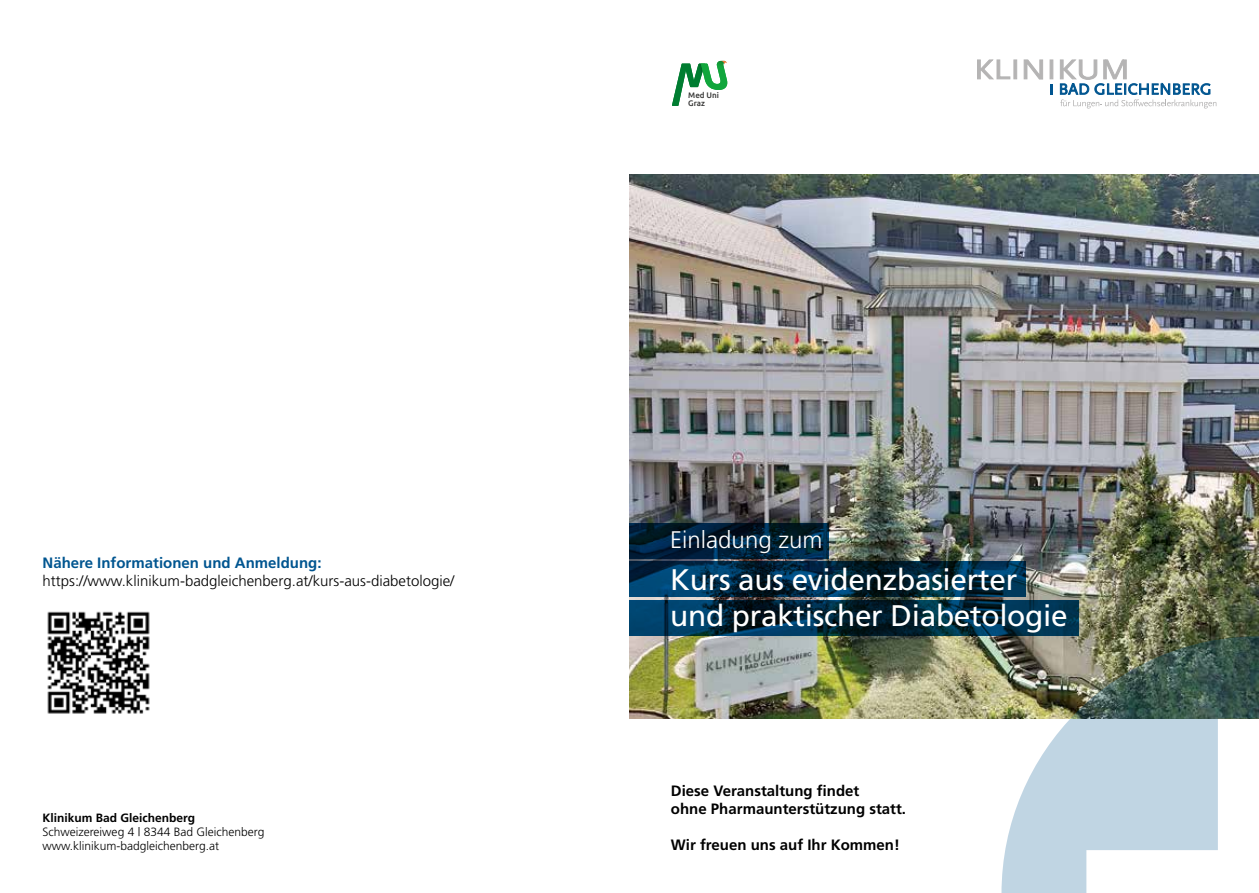
<style>
.page{position:relative;width:1259px;height:893px;background:#fff}
.page>*{position:absolute;margin:0;border:0;box-sizing:border-box;transform-origin:0 0}
.t1{font:29.7px/36px "Frutiger";letter-spacing:-.01em;color:#fff}
.t2{font:300 24px "Frutiger";color:#fff}
.t3{font:700 15px/18px "Frutiger";color:#000}
.t4{font:300 15px "Frutiger";color:#000}
.t5{font:700 15px "Frutiger";color:#005590}
.t6{font:300 12px/14.4px "Frutiger";color:#000}
.t7{font:700 12px "Frutiger";color:#000}
.t8{font:500 7.95px/7.5px "Ubuntu";color:#333332}
</style>
<div class="page">
<img style="left:629px;top:175px;width:630px;height:543px">
<svg style="left:1001px;top:636px;width:258px;height:257px"></svg>
<svg style="left:1050px;top:84px;width:3px;height:10px"></svg>
<svg style="left:977px;top:60px;width:33px;height:19px"></svg>
<div style="left:1013px;top:60px;width:3px;height:19px;background:#b5b4b4;border:1px solid #b5b4b4"></div>
<svg style="left:1024px;top:60px;width:18px;height:19px"></svg>
<hr style="left:1050px;top:60px;width:3px;height:19px;background:#b5b4b4">
<svg style="left:1060px;top:60px;width:156px;height:49px"></svg>
<svg style="left:629px;top:523px;width:200px;height:35px;background:#001f37"></svg>
<svg style="left:629px;top:600px;width:449px;height:35px;background:#002c44"></svg>
<svg style="left:629px;top:562px;width:397px;height:35px;background:#002c47"></svg>
<svg style="left:672px;top:61px;width:55px;height:45px"></svg>
<img style="left:47px;top:611px;width:103px;height:103px">
<p class="t5" style="left:43px;top:554px;width:280px">Nähere Informationen und Anmeldung:</p>
<p class="t4" style="left:43px;top:573px;width:413px">https://www.klinikum-badgleichenberg.at/kurs-aus-diabetologie/</p>
<p class="t7" style="left:43px;top:810px;width:154px">Klinikum Bad Gleichenberg</p>
<p class="t6" style="left:43px;top:825px;width:223px">Schweizereiweg 4 | 8344 Bad Gleichenberg www.klinikum-badgleichenberg.at</p>
<p class="t8" style="left:688px;top:93px;width:32px">Med Uni<br>Graz</p>
<h2 class="t2" style="left:670px;top:526px;width:154px">Einladung zum</h2>
<h1 class="t1" style="left:670px;top:561px;width:399px">Kurs aus evidenzbasierter und praktischer Diabetologie</h1>
<p class="t3" style="left:671px;top:782px;width:237px">Diese Veranstaltung findet<br>ohne Pharmaunterstützung statt.</p>
<p class="t3" style="left:671px;top:836px;width:230px">Wir freuen uns auf Ihr Kommen!</p>
</div>
